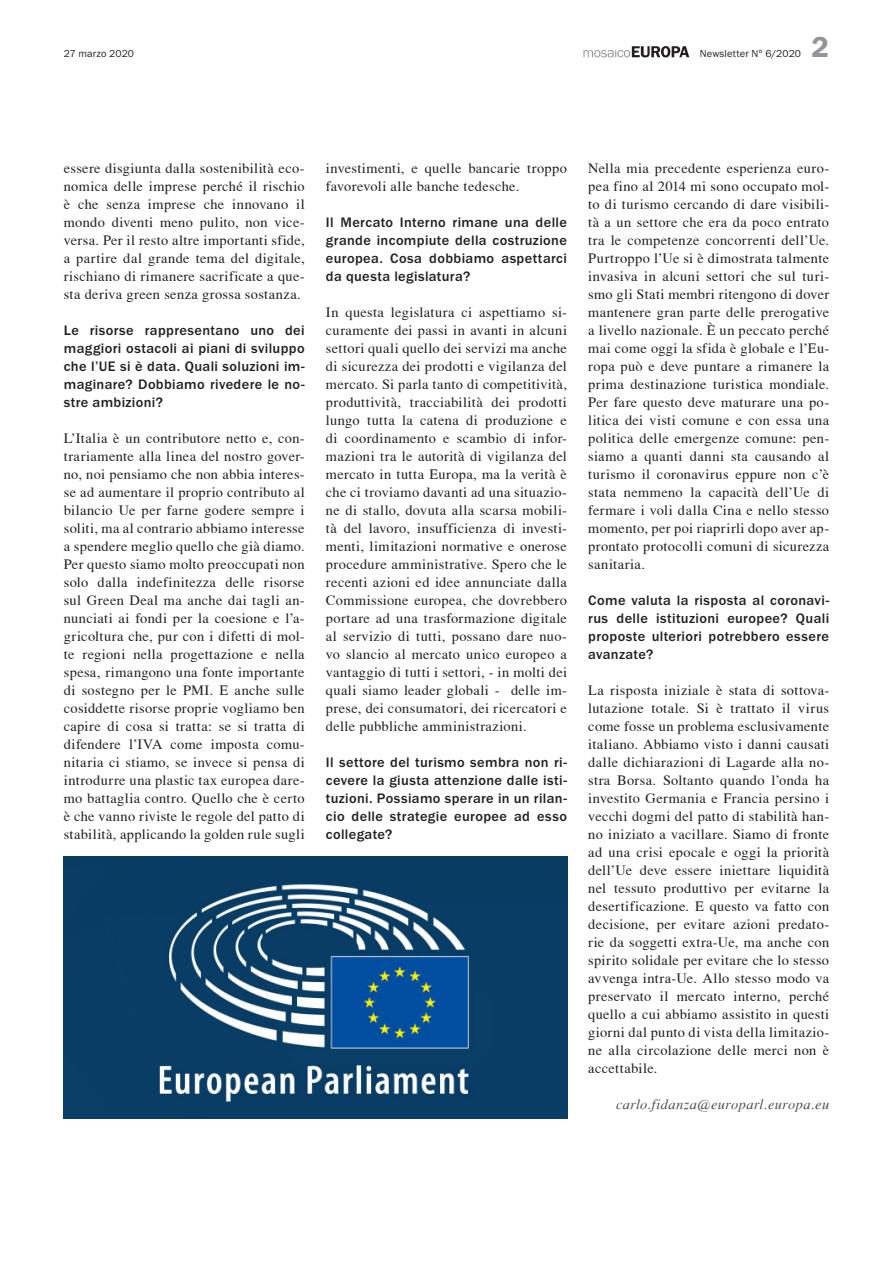
<style>
.page{position:relative;width:893px;height:1263px;background:#fff}
.page>*{position:absolute;margin:0;border:0;box-sizing:border-box;transform-origin:0 0}
.t1{font:600 30px "Franklin Gothic Itc T";color:#939598}
.Grundschrift{font:14.25px/18px "T Acc LAD";letter-spacing:.025em;color:#212121;text-align:justify}
.Grundschrift-2{font:14.25px/18px "T Acc LAD";letter-spacing:.025em;color:#231f20;text-align:justify}
.Interveiw_Frage{font:500 14.25px/18px "Franklin Gothic Itc T";letter-spacing:.025em;color:#231f20;text-align:justify}
.Autor{font:14.25px "T Acc LAD Italic";letter-spacing:.03em;color:#4b4c4d}
.t2{font:10.5px "Franklin Gothic Itc T";letter-spacing:.01em;color:#231f20}
</style>
<div class="page">
<svg style="left:583px;top:46px;width:106px;height:11px"></svg>
<img style="left:64px;top:856px;width:504px;height:262px">
<p class="t2" style="left:64px;top:48px;width:72px">27 marzo 2020</p>
<p class="t2" style="left:700px;top:48px;width:103px">Newsletter N° 6/2020</p>
<h1 class="t1" style="left:812px;top:30px;width:19px">2</h1>
<p class="Grundschrift" style="left:64px;top:159px;width:242px">essere disgiunta dalla sostenibilità eco&shy;nomica delle imprese perché il rischio è che senza imprese che innovano il mondo diventi meno pulito, non vice&shy;versa. Per il resto altre importanti sfide, a partire dal grande tema del digitale, rischiano di rimanere sacrificate a que&shy;sta deriva green senza grossa sostanza.</p>
<p class="Interveiw_Frage" style="left:64px;top:321px;width:242px">Le risorse rappresentano uno dei maggiori ostacoli ai piani di sviluppo che l’UE si è data. Quali soluzioni im&shy;maginare? Dobbiamo rivedere le no&shy;stre ambizioni?</p>
<p class="Grundschrift" style="left:64px;top:429px;width:242px">L’Italia è un contributore netto e, con&shy;trariamente alla linea del nostro gover&shy;no, noi pensiamo che non abbia interes&shy;se ad aumentare il proprio contributo al bilancio Ue per farne godere sempre i soliti, ma al contrario abbiamo interesse a spendere meglio quello che già diamo.<br>Per questo siamo molto preoccupati non solo dalla indefinitezza delle risorse sul Green Deal ma anche dai tagli an&shy;nunciati ai fondi per la coesione e l’a&shy;gricoltura che, pur con i difetti di mol&shy;te regioni nella progettazione e nella spesa, rimangono una fonte importante di sostegno per le PMI. E anche sulle cosiddette risorse proprie vogliamo ben capire di cosa si tratta: se si tratta di difendere l’IVA come imposta comu&shy;nitaria ci stiamo, se invece si pensa di introdurre una plastic tax europea dare&shy;mo battaglia contro. Quello che è certo è che vanno riviste le regole del patto di stabilità, applicando la golden rule sugli</p>
<p class="Grundschrift" style="left:326px;top:159px;width:243px">investimenti, e quelle bancarie troppo favorevoli alle banche tedesche.</p>
<p class="Interveiw_Frage" style="left:326px;top:213px;width:243px">Il Mercato Interno rimane una delle grande incompiute della costruzione europea. Cosa dobbiamo aspettarci da questa legislatura?</p>
<p class="Grundschrift" style="left:326px;top:303px;width:243px">In questa legislatura ci aspettiamo si&shy;curamente dei passi in avanti in alcuni settori quali quello dei servizi ma anche di sicurezza dei prodotti e vigilanza del mercato. Si parla tanto di competitività, produttività, tracciabilità dei prodotti lungo tutta la catena di produzione e di coordinamento e scambio di infor&shy;mazioni tra le autorità di vigilanza del mercato in tutta Europa, ma la verità è che ci troviamo davanti ad una situazio&shy;ne di stallo, dovuta alla scarsa mobili&shy;tà del lavoro, insufficienza di investi&shy;menti, limitazioni normative e onerose procedure amministrative. Spero che le recenti azioni ed idee annunciate dalla Commissione europea, che dovrebbero portare ad una trasformazione digitale al servizio di tutti, possano dare nuo&shy;vo slancio al mercato unico europeo a vantaggio di tutti i settori, - in molti dei quali siamo leader globali - delle im&shy;prese, dei consumatori, dei ricercatori e delle pubbliche amministrazioni.</p>
<p class="Interveiw_Frage" style="left:326px;top:753px;width:243px">Il settore del turismo sembra non ri&shy;cevere la giusta attenzione dalle isti&shy;tuzioni. Possiamo sperare in un rilan&shy;cio delle strategie europee ad esso collegate?</p>
<p class="Grundschrift" style="left:588px;top:159px;width:242px">Nella mia precedente esperienza euro&shy;pea fino al 2014 mi sono occupato mol&shy;to di turismo cercando di dare visibili&shy;tà a un settore che era da poco entrato tra le competenze concorrenti dell’Ue.<br>Purtroppo l’Ue si è dimostrata talmente invasiva in alcuni settori che sul turi&shy;smo gli Stati membri ritengono di dover mantenere gran parte delle prerogative a livello nazionale. È un peccato perché mai come oggi la sfida è globale e l’Eu&shy;ropa può e deve puntare a rimanere la prima destinazione turistica mondiale.<br>Per fare questo deve maturare una po&shy;litica dei visti comune e con essa una politica delle emergenze comune: pen&shy;siamo a quanti danni sta causando al turismo il coronavirus eppure non c’è stata nemmeno la capacità dell’Ue di fermare i voli dalla Cina e nello stesso momento, per poi riaprirli dopo aver ap&shy;prontato protocolli comuni di sicurezza sanitaria.</p>
<p class="Interveiw_Frage" style="left:588px;top:591px;width:242px">Come valuta la risposta al coronavi&shy;rus delle istituzioni europee? Quali proposte ulteriori potrebbero essere avanzate?</p>
<p class="Grundschrift-2" style="left:588px;top:681px;width:242px">La risposta iniziale è stata di sottova&shy;lutazione totale. Si è trattato il virus come fosse un problema esclusivamente italiano. Abbiamo visto i danni causati dalle dichiarazioni di Lagarde alla no&shy;stra Borsa. Soltanto quando l’onda ha investito Germania e Francia persino i vecchi dogmi del patto di stabilità han&shy;no iniziato a vacillare. Siamo di fronte ad una crisi epocale e oggi la priorità dell’Ue deve essere iniettare liquidità nel tessuto produttivo per evitarne la desertificazione. E questo va fatto con decisione, per evitare azioni predato&shy;rie da soggetti extra-Ue, ma anche con spirito solidale per evitare che lo stesso avvenga intra-Ue. Allo stesso modo va preservato il mercato interno, perché quello a cui abbiamo assistito in questi giorni dal punto di vista della limitazio&shy;ne alla circolazione delle merci non è accettabile.</p>
<p class="Autor" style="left:616px;top:1096px;width:215px">carlo.fidanza@europarl.europa.eu</p>
</div>
